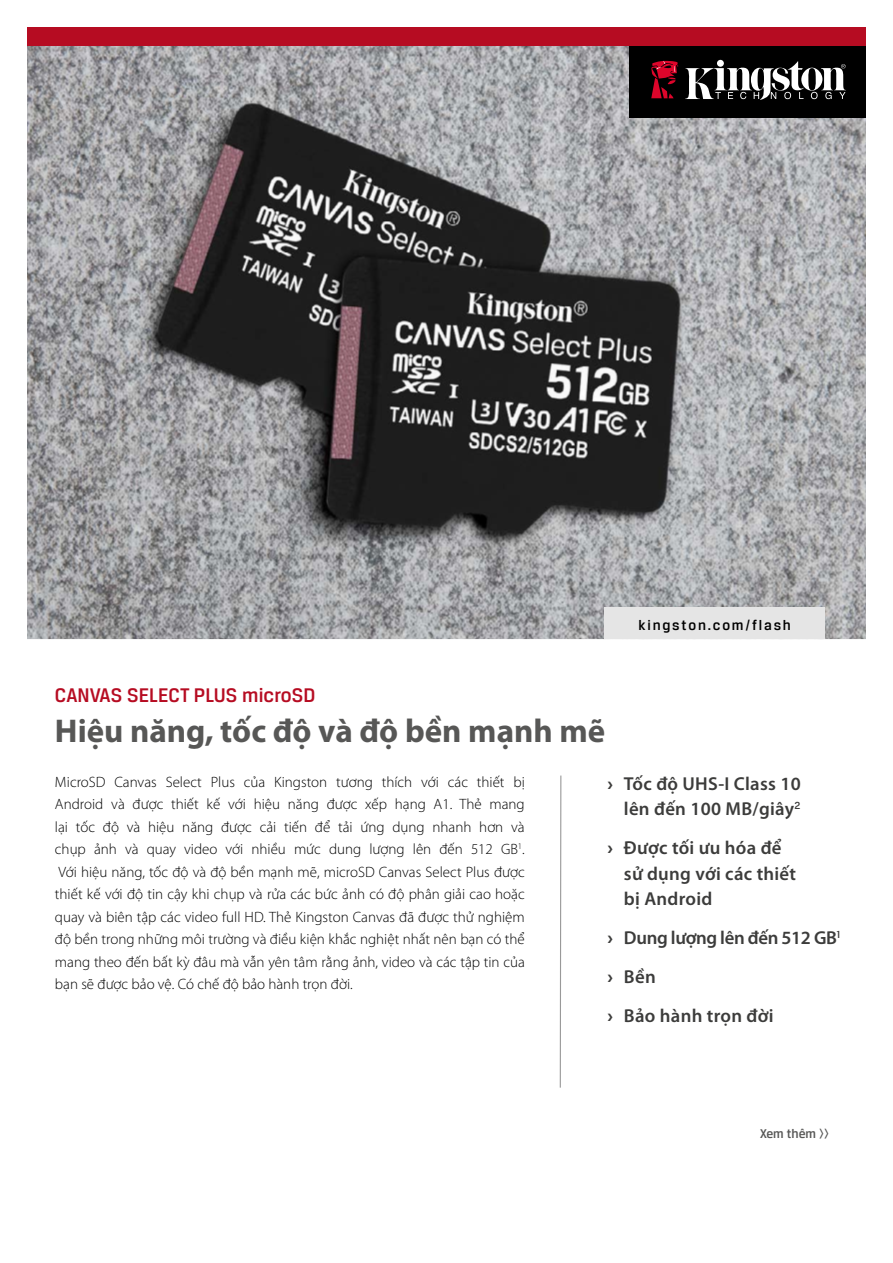
<style>
.page{position:relative;width:893px;height:1263px;background:#fff}
.page>*{position:absolute;margin:0;border:0;box-sizing:border-box;transform-origin:0 0}
.t1{font:700 33px "Myriad Pro";color:#575756}
.t2{font:500 21px "Breuer Text";color:#b60c22}
.t3{font:600 18.75px/25.5px "Myriad Pro";letter-spacing:.015em;color:#3c3c3b;text-align:right}
.t4{font:600 18.75px/39px "Myriad Pro";letter-spacing:-.02em;color:#3c3c3b}
.t5{font:300 15px/22.5px "Myriad Pro";color:#000;text-align:justify}
.t6{font:500 15px "Breuer Text";letter-spacing:.12em;color:#000}
.t7{font:500 13.5px "Breuer Text";color:#575756}
.s1{font-family:"Breuer Text";font-weight:700}
</style>
<div class="page">
<img style="left:27px;top:46px;width:839px;height:593px">
<div style="left:605px;top:607px;width:220px;height:32px;background:#e5e5e5"></div>
<div style="left:27px;top:27px;width:839px;height:19px;background:#b60c22"></div>
<div style="left:629px;top:46px;width:237px;height:71px;background:#000"></div>
<svg style="left:685px;top:61px;width:161px;height:39px"></svg>
<svg style="left:651px;top:60px;width:28px;height:39px"></svg>
<svg style="left:559px;top:775px;width:3px;height:313px"></svg>
<h2 class="t2" style="left:55px;top:684px;width:262px">CANVAS SELECT PLUS microSD</h2>
<p class="t6" style="left:638px;top:616px;width:154px">kingston.com/flash</p>
<h1 class="t1" style="left:55px;top:709px;width:552px">Hiệu năng, tốc độ và độ bền mạnh mẽ</h1>
<p class="t5" style="left:55px;top:770px;width:471px">MicroSD Canvas Select Plus của Kingston tương thích với các thiết bị Android và được thiết kế với hiệu năng được xếp hạng A1. Thẻ mang lại tốc độ và hiệu năng được cải tiến để tải ứng dụng nhanh hơn và chụp ảnh và quay video với nhiều mức dung lượng lên đến 512 GB<sup>1</sup>.<br>Với hiệu năng, tốc độ và độ bền mạnh mẽ, microSD Canvas Select Plus được thiết kế với độ tin cậy khi chụp và rửa các bức ảnh có độ phân giải cao hoặc quay và biên tập các video full HD. Thẻ Kingston Canvas đã được thử nghiệm độ bền trong những môi trường và điều kiện khắc nghiệt nhất nên bạn có thể mang theo đến bất kỳ đâu mà vẫn yên tâm rằng ảnh, video và các tập tin của bạn sẽ được bảo vệ. Có chế độ bảo hành trọn đời.</p>
<p class="t3" style="left:607px;top:770px;width:195px"><span class="s1">›</span> Tốc độ UHS-I Class 10 lên đến 100 MB/giây<sup>2</sup></p>
<p class="t3" style="left:624px;top:834px;width:174px;text-align:left;text-indent:-17px"><span class="s1">›</span> Được tối ưu hóa để sử dụng với các thiết bị Android</p>
<p class="t4" style="left:607px;top:918px;width:235px"><span class="s1">›</span> Dung lượng lên đến 512 GB<sup>1 </sup><span class="s1">›</span> Bền<br><span class="s1">›</span> Bảo hành trọn đời</p>
<p class="t7" style="left:760px;top:1126px;width:70px">Xem thêm &gt;&gt;</p>
</div>
